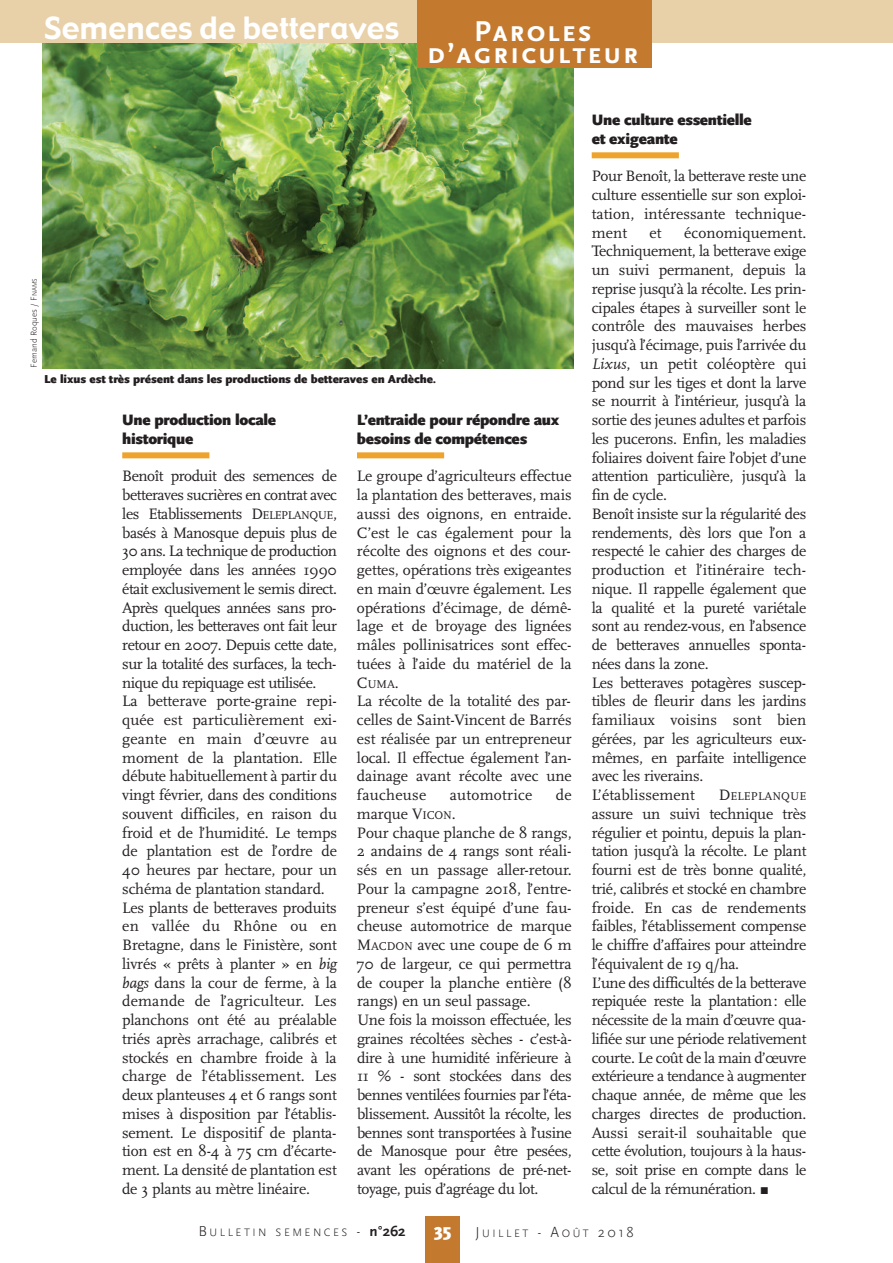
<style>
.page{position:relative;width:893px;height:1263px;background:#fff}
.page>*{position:absolute;margin:0;border:0;box-sizing:border-box;transform-origin:0 0}
.t1{font:30px "Gadget";letter-spacing:.01em;color:#fff}
.t2{font:700 30px/22.5px "Scala Sans Caps";letter-spacing:.05em;color:#fff;text-align:center}
.t3{font:900 18px "Scala Sans";color:#fff}
.t4{font:15.75px/18.8px "Scala";letter-spacing:-.02em;color:#231f20}
.t5{font:900 15.75px/18.8px "Scala Sans";letter-spacing:-.02em;color:#231f20}
.t6{font:15.75px "Scala";letter-spacing:.02em;color:#231f20}
.t7{font:900 12px "Scala Sans";letter-spacing:-.005em;color:#231f20}
.t8{font:11.85px "Scala";letter-spacing:.01em;color:#231f20}
.t9{font:300 11.25px "Scala Sans";letter-spacing:.22em;color:#231f20}
.t10{font:300 9px "Scala Sans";letter-spacing:-.005em;color:#231f20}
.s1{font-size:6.75px}
.s2{font-size:11.85px}
.s3{font-style:italic}
.s4{font-size:15.75px}
.s5{font-family:"Scala Sans Expert";font-size:15px}
.s6{font-size:15px}
.s7{font-weight:700;font-size:15px}
</style>
<div class="page">
<img style="left:43px;top:43px;width:530px;height:325px">
<div style="left:357px;top:452px;width:87px;height:6px;background:#eea32c"></div>
<div style="left:592px;top:152px;width:87px;height:6px;background:#eea32c"></div>
<div style="left:122px;top:452px;width:87px;height:6px;background:#eea32c"></div>
<div style="left:0;top:0;width:893px;height:43px;background:#e8d1a9"></div>
<div style="left:417px;top:0;width:234px;height:68px;background:#c3792e"></div>
<div style="left:425px;top:1216px;width:34px;height:47px;background:#c3792e"></div>
<h1 class="t1" style="left:44px;top:11px;width:356px">Semences de betteraves</h1>
<h1 class="t2" style="left:427px;top:19px;width:213px">Paroles d’agriculteur</h1>
<p class="t10" style="left:28px;top:368px;width:91px;rotate:-90deg">Fernand Roques / F<span class="s1">NAMS</span></p>
<p class="t7" style="left:44px;top:372px;width:394px">Le lixus est très présent dans les productions de betteraves en Ardèche.</p>
<p class="t5" style="left:122px;top:410px;width:155px">Une production locale historique</p>
<p class="t4" style="left:122px;top:468px;width:216px">Benoît produit des semences de betteraves sucrières en contrat avec les Etablissements D<span class="s2">ELEPLANQUE</span>, basés à Manosque depuis plus de<br>30 ans. La technique de production employée dans les années 1990 était exclusivement le semis direct.<br>Après quelques années sans pro&shy;duction, les betteraves ont fait leur retour en 2007. Depuis cette date, sur la totalité des surfaces, la tech&shy;nique du repiquage est utilisée.<br>La betterave porte-graine repi&shy;quée est particulièrement exi&shy;geante en main d’œuvre au moment de la plantation. Elle débute habituellement à partir du vingt février, dans des conditions souvent difficiles, en raison du froid et de l’humidité. Le temps de plantation est de l’ordre de<br>40 heures par hectare, pour un schéma de plantation standard.<br>Les plants de betteraves produits en vallée du Rhône ou en<br>Bretagne, dans le Finistère, sont livrés « prêts à planter » en <span class="s3">big bags</span> dans la cour de ferme, à la demande de l’agriculteur. Les planchons ont été au préalable triés après arrachage, calibrés et stockés en chambre froide à la charge de l’établissement. Les deux planteuses 4 et 6 rangs sont mises à disposition par l’établis&shy;sement. Le dispositif de planta&shy;tion est en 8-4 à 75 cm d’écarte&shy;ment. La densité de plantation est de 3 plants au mètre linéaire.</p>
<p class="t5" style="left:357px;top:410px;width:204px">L’entraide pour répondre aux besoins de compétences</p>
<p class="t4" style="left:357px;top:468px;width:216px;text-align:justify">Le groupe d’agriculteurs effectue la plantation des betteraves, mais aussi des oignons, en entraide.<br>C’est le cas également pour la récolte des oignons et des cour&shy;gettes, opérations très exigeantes en main d’œuvre également. Les opérations d’écimage, de démê&shy;lage et de broyage des lignées mâles pollinisatrices sont effec&shy;tuées à l’aide du matériel de la</p>
<p class="t8" style="left:357px;top:679px;width:43px"><span class="s4">C</span>UMA<span class="s4">.</span></p>
<p class="t4" style="left:357px;top:693px;width:216px;text-align:justify">La récolte de la totalité des par&shy;celles de Saint-Vincent de Barrés est réalisée par un entrepreneur local. Il effectue également l’an&shy;dainage avant récolte avec une faucheuse</p>
<p class="t6" style="left:450px;top:788px;width:84px">automotrice</p>
<p class="t4" style="left:556px;top:787px;width:17px">de</p>
<p class="t4" style="left:357px;top:806px;width:216px">marque V<span class="s2">ICON</span>.<br>Pour chaque planche de 8 rangs,<br>2 andains de 4 rangs sont réali&shy;sés en un passage aller-retour.<br>Pour la campagne 2018, l’entre&shy;preneur s’est équipé d’une fau&shy;cheuse automotrice de marque<br>M<span class="s2">ACDON</span> avec une coupe de 6 m<br>70 de largeur, ce qui permettra de couper la planche entière (8 rangs) en un seul passage.<br>Une fois la moisson effectuée, les graines récoltées sèches - c’est-à&shy;dire à une humidité inférieure à<br>11 % - sont stockées dans des bennes ventilées fournies par l’éta&shy;blissement. Aussitôt la récolte, les bennes sont transportées à l’usine de Manosque pour être pesées, avant les opérations de pré-net&shy;toyage, puis d’agréage du lot.</p>
<p class="t5" style="left:592px;top:110px;width:162px">Une culture essentielle et exigeante</p>
<p class="t4" style="left:592px;top:168px;width:216px;text-align:justify">Pour Benoît, la betterave reste une culture essentielle sur son exploi&shy;tation, intéressante technique&shy;ment</p>
<p class="t4" style="left:592px;top:224px;width:216px;text-indent:93px">économiquement.<br>Techniquement, la betterave exige un suivi permanent, depuis la reprise jusqu’à la récolte. Les prin&shy;cipales étapes à surveiller sont le contrôle des mauvaises herbes jusqu’à l’écimage, puis l’arrivée du<br><span class="s3">Lixus</span>, un petit coléoptère qui pond sur les tiges et dont la larve se nourrit à l’intérieur, jusqu’à la sortie des jeunes adultes et parfois les pucerons. Enfin, les maladies foliaires doivent faire l’objet d’une attention particulière, jusqu’à la fin de cycle.<br>Benoît insiste sur la régularité des rendements, dès lors que l’on a respecté le cahier des charges de production et l’itinéraire tech&shy;nique. Il rappelle également que la qualité et la pureté variétale sont au rendez-vous, en l’absence de betteraves annuelles sponta&shy;nées dans la zone.<br>Les betteraves potagères suscep&shy;tibles de fleurir dans les jardins familiaux voisins sont bien gérées, par les agriculteurs eux&shy;mêmes, en parfaite intelligence avec les riverains.<br>L’établissement</p>
<p class="t4" style="left:650px;top:224px;width:14px">et</p>
<p class="t8" style="left:719px;top:791px;width:89px"><span class="s4">D</span>ELEPLANQUE</p>
<p class="t4" style="left:592px;top:806px;width:216px">assure un suivi technique très régulier et pointu, depuis la plan&shy;tation jusqu’à la récolte. Le plant fourni est de très bonne qualité, trié, calibrés et stocké en chambre froide. En cas de rendements faibles, l’établissement compense le chiffre d’affaires pour atteindre l’équivalent de 19 q/ha.<br>L’une des difficultés de la betterave repiquée reste la plantation: elle nécessite de la main d’œuvre qua&shy;lifiée sur une période relativement courte. Le coût de la main d’œuvre extérieure a tendance à augmenter chaque année, de même que les charges directes de production.<br>Aussi serait-il souhaitable que cette évolution, toujours à la haus&shy;se, soit prise en compte dans le calcul de la rémunération. <span class="s5">r</span></p>
<p class="t9" style="left:198px;top:1225px;width:209px"><span class="s6">B</span>ULLETIN SEMENCES <span class="s6">-</span> <span class="s7">n°262</span></p>
<p class="t3" style="left:434px;top:1220px;width:19px">35</p>
<p class="t9" style="left:475px;top:1227px;width:160px"><span class="s6">J</span>UILLET <span class="s6">- A</span>OÛT <span class="s6">2018</span></p>
</div>
